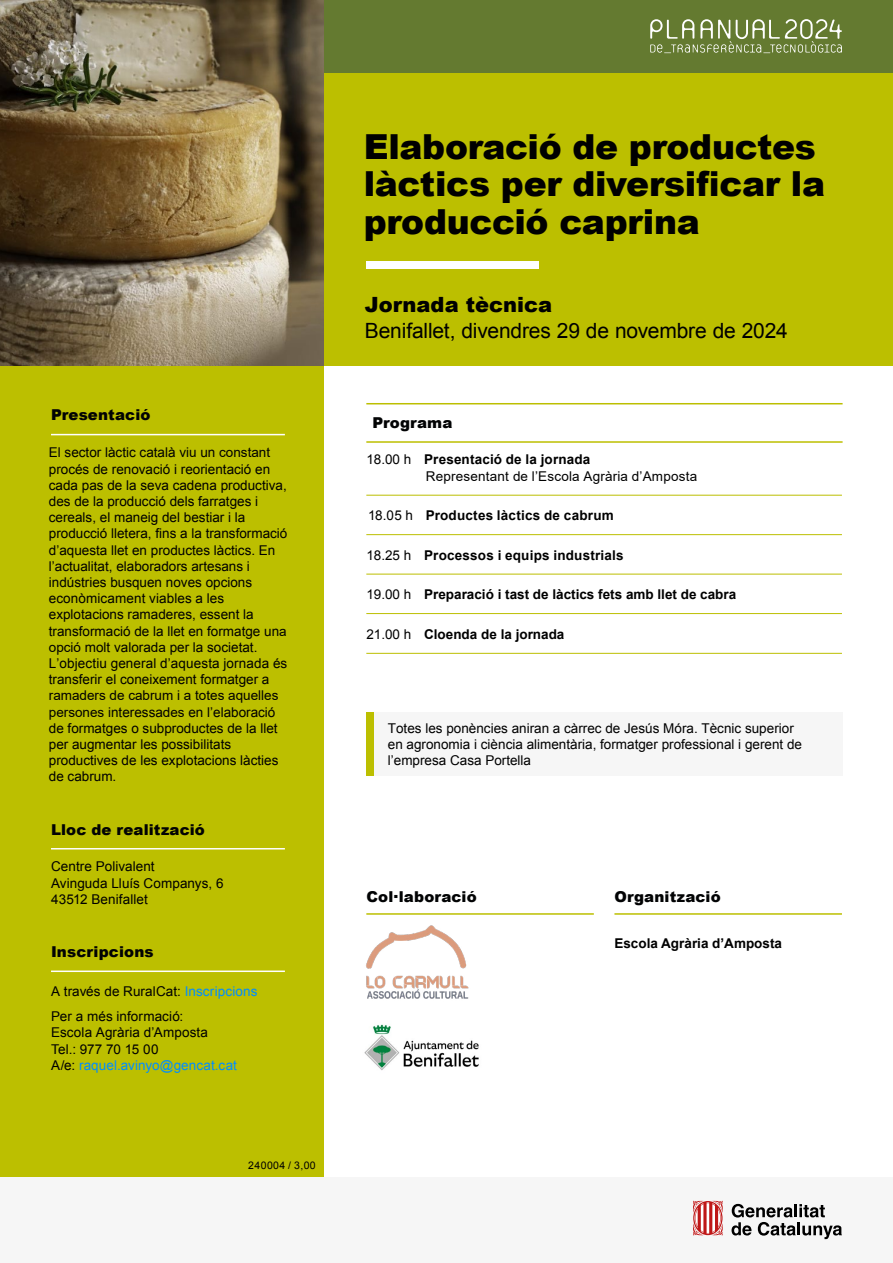
<style>
.page{position:relative;width:893px;height:1263px;background:#fff}
.page>*{position:absolute;margin:0;border:0;box-sizing:border-box;transform-origin:0 0}
.t1{font:900 34.5px/37.5px "Arial";letter-spacing:-.01em;color:#000}
.t2{font:21px "Arial";letter-spacing:-.005em;color:#000}
.t3{font:900 21px "Arial";letter-spacing:.005em;color:#000}
.t4{font:900 15px "Arial";letter-spacing:.01em;color:#020304}
.t5{font:13.5px/16.2px "Arial";color:#000}
.t6{font:700 13.5px "Arial";color:#000}
.t7{font:10.5px "Arial";letter-spacing:.04em;color:#000}
.s1{color:#008dff}
.s2{font-weight:700}
.s3{font-weight:400}
</style>
<div class="page">
<div style="left:0;top:366px;width:323px;height:811px;background:#bcbf00"></div>
<div style="left:323px;top:0;width:570px;height:366px;background:#bcbf00"></div>
<div style="left:323px;top:0;width:570px;height:72px;background:#647a30"></div>
<svg style="left:650px;top:19px;width:192px;height:34px"></svg>
<div style="left:0;top:1177px;width:892px;height:86px;background:#f6f6f6"></div>
<svg style="left:693px;top:1200px;width:30px;height:35px"></svg>
<svg style="left:731px;top:1204px;width:111px;height:35px"></svg>
<div style="left:366px;top:261px;width:173px;height:7px;background:#fff"></div>
<img style="left:0;top:0;width:323px;height:366px">
<div style="left:366px;top:712px;width:477px;height:64px;background:#f6f6f6"></div>
<div style="left:366px;top:712px;width:8px;height:64px;background:#bcbf00"></div>
<hr style="left:366px;top:403px;width:477px;height:1px;background:#bcbf00">
<hr style="left:366px;top:441px;width:477px;height:2px;background:#bcbf00">
<hr style="left:366px;top:495px;width:476px;height:1px;background:#bcbf00">
<hr style="left:366px;top:534px;width:476px;height:1px;background:#bcbf00">
<hr style="left:366px;top:574px;width:476px;height:1px;background:#bcbf00">
<hr style="left:366px;top:613px;width:476px;height:1px;background:#bcbf00">
<hr style="left:366px;top:653px;width:476px;height:1px;background:#bcbf00">
<hr style="left:366px;top:913px;width:228px;height:2px;background:#bcbf00">
<hr style="left:614px;top:913px;width:228px;height:2px;background:#bcbf00">
<hr style="left:51px;top:434px;width:234px;height:1px;background:#fff">
<hr style="left:51px;top:848px;width:234px;height:1px;background:#fff">
<hr style="left:51px;top:970px;width:234px;height:2px;background:#fff">
<img style="left:366px;top:925px;width:103px;height:74px">
<img style="left:364px;top:1024px;width:115px;height:47px">
<p class="t4" style="left:51px;top:404px;width:101px">Presentació</p>
<p class="t5" style="left:49px;top:445px;width:240px">El sector làctic català viu un constant procés de renovació i reorientació en cada pas de la seva cadena productiva, des de la producció dels farratges i cereals, el maneig del bestiar i la producció lletera, fins a la transformació d’aquesta llet en productes làctics. En l’actualitat, elaboradors artesans i indústries busquen noves opcions econòmicament viables a les explotacions ramaderes, essent la transformació de la llet en formatge una opció molt valorada per la societat.<br>L’objectiu general d’aquesta jornada és transferir el coneixement formatger a ramaders de cabrum i a totes aquelles persones interessades en l’elaboració de formatges o subproductes de la llet per augmentar les possibilitats productives de les explotacions làcties de cabrum.</p>
<p class="t4" style="left:51px;top:818px;width:155px">Lloc de realització</p>
<p class="t5" style="left:51px;top:859px;width:174px">Centre Polivalent<br>Avinguda Lluís Companys, 6<br>43512 Benifallet</p>
<p class="t4" style="left:51px;top:941px;width:104px">Inscripcions</p>
<p class="t5" style="left:51px;top:979px;width:208px;line-height:25.2px">A través de RuralCat: <span class="s1">Inscripcions<br></span>Per a més informació:</p>
<p class="t5" style="left:51px;top:1025px;width:187px">Escola Agrària d’Amposta<br>Tel.: 977 70 15 00<br>A/e: <span class="s1">raquel.avinyo@gencat.cat</span></p>
<p class="t7" style="left:248px;top:1158px;width:69px">240004 / 3,00</p>
<h1 class="t1" style="left:364px;top:127px;width:463px">Elaboració de productes làctics per diversificar la producció caprina</h1>
<h2 class="t3" style="left:365px;top:289px;width:189px">Jornada tècnica</h2>
<h3 class="t2" style="left:365px;top:316px;width:424px">Benifallet, divendres 29 de novembre de 2024</h3>
<h4 class="t4" style="left:372px;top:412px;width:82px">Programa</h4>
<p class="t5" style="left:426px;top:452px;width:273px;text-indent:-60px">18.00 h <span class="s2">Presentació de la jornada<br></span>Representant de l’Escola Agrària d’Amposta</p>
<p class="t6" style="left:368px;top:506px;width:247px"><span class="s3">18.05 h</span> Productes làctics de cabrum</p>
<p class="t6" style="left:366px;top:546px;width:259px"><span class="s3">18.25 h</span> Processos i equips industrials</p>
<p class="t6" style="left:366px;top:585px;width:371px"><span class="s3">19.00 h</span> Preparació i tast de làctics fets amb llet de cabra</p>
<p class="t6" style="left:366px;top:625px;width:200px"><span class="s3">21.00 h</span> Cloenda de la jornada</p>
<p class="t5" style="left:388px;top:720px;width:416px">Totes les ponències aniran a càrrec de Jesús Móra. Tècnic superior en agronomia i ciència alimentària, formatger professional i gerent de l’empresa Casa Portella</p>
<p class="t4" style="left:366px;top:886px;width:112px">Col·laboració</p>
<p class="t4" style="left:614px;top:886px;width:108px">Organització</p>
<p class="t6" style="left:614px;top:935px;width:169px">Escola Agrària d’Amposta</p>
</div>
